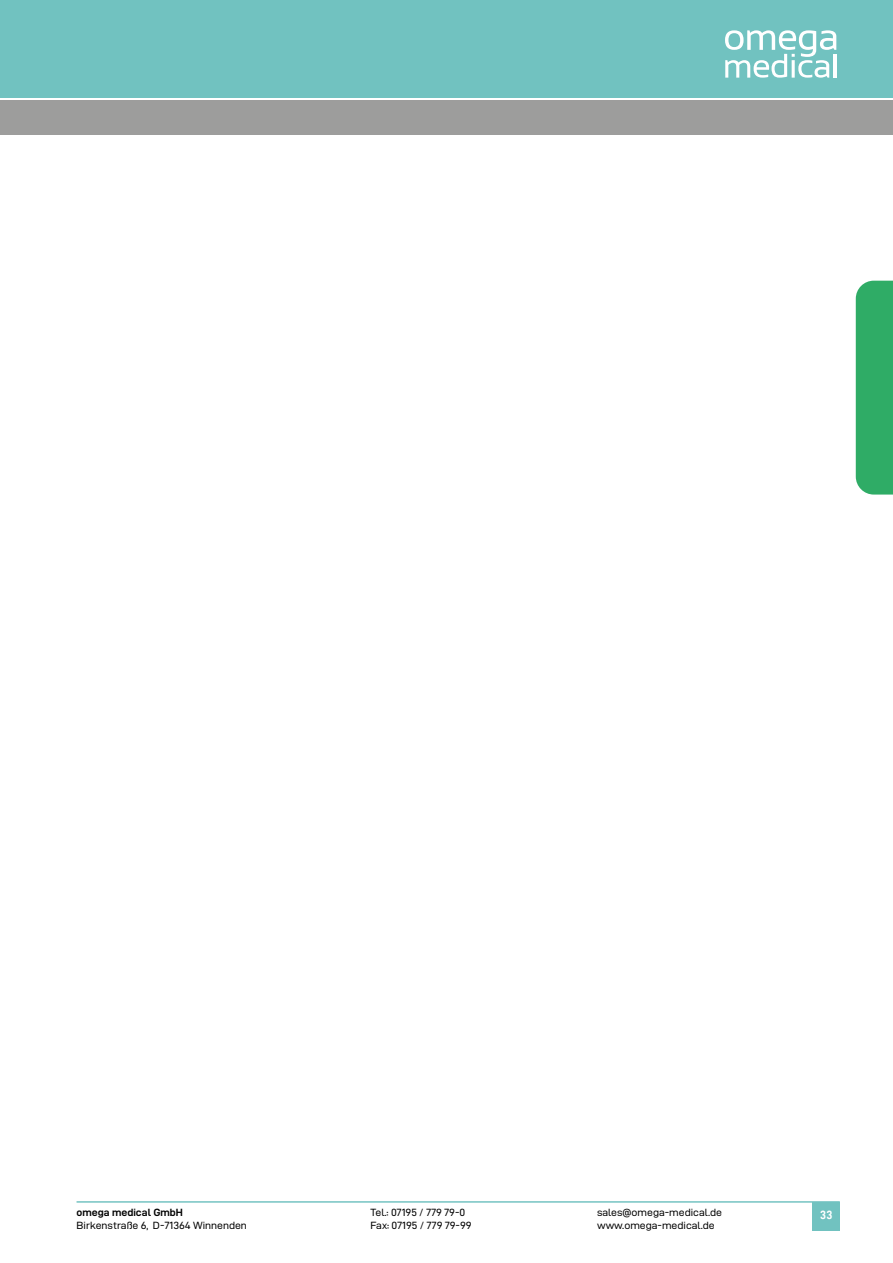
<style>
.page{position:relative;width:893px;height:1263px;background:#fff}
.page>*{position:absolute;margin:0;border:0;box-sizing:border-box;transform-origin:0 0}
.t1{font:12px "D DIN Bold";color:#fff}
.t2{font:10.5px "D DIN Exp";color:#000}
.t3{font:10.5px "D DIN Exp Bold";color:#000}
</style>
<div class="page">
<div style="left:0;top:101px;width:893px;height:34px;background:#9d9d9c"></div>
<div style="left:0;top:0;width:893px;height:98px;background:#71c2c0"></div>
<svg style="left:725px;top:30px;width:111px;height:48px"></svg>
<hr style="left:834px;top:54px;width:3px;height:24px;background:#fff">
<hr style="left:77px;top:1201px;width:763px;height:2px;background:#71c2c0">
<div style="left:813px;top:1202px;width:27px;height:29px;background:#71c2c0"></div>
<div style="left:856px;top:281px;width:37px;height:214px;background:#2fac66"></div>
<p class="t3" style="left:77px;top:1207px;width:108px">omega medical GmbH</p>
<p class="t2" style="left:371px;top:1207px;width:96px">Tel.: 07195 / 779 79-0</p>
<p class="t2" style="left:597px;top:1207px;width:126px">sales@omega-medical.de</p>
<p class="t1" style="left:820px;top:1208px;width:14px">33</p>
<p class="t2" style="left:77px;top:1219px;width:172px">Birkenstraße 6, D-71364 Winnenden</p>
<p class="t2" style="left:371px;top:1219px;width:103px">Fax: 07195 / 779 79-99</p>
<p class="t2" style="left:597px;top:1219px;width:119px">www.omega-medical.de</p>
</div>
